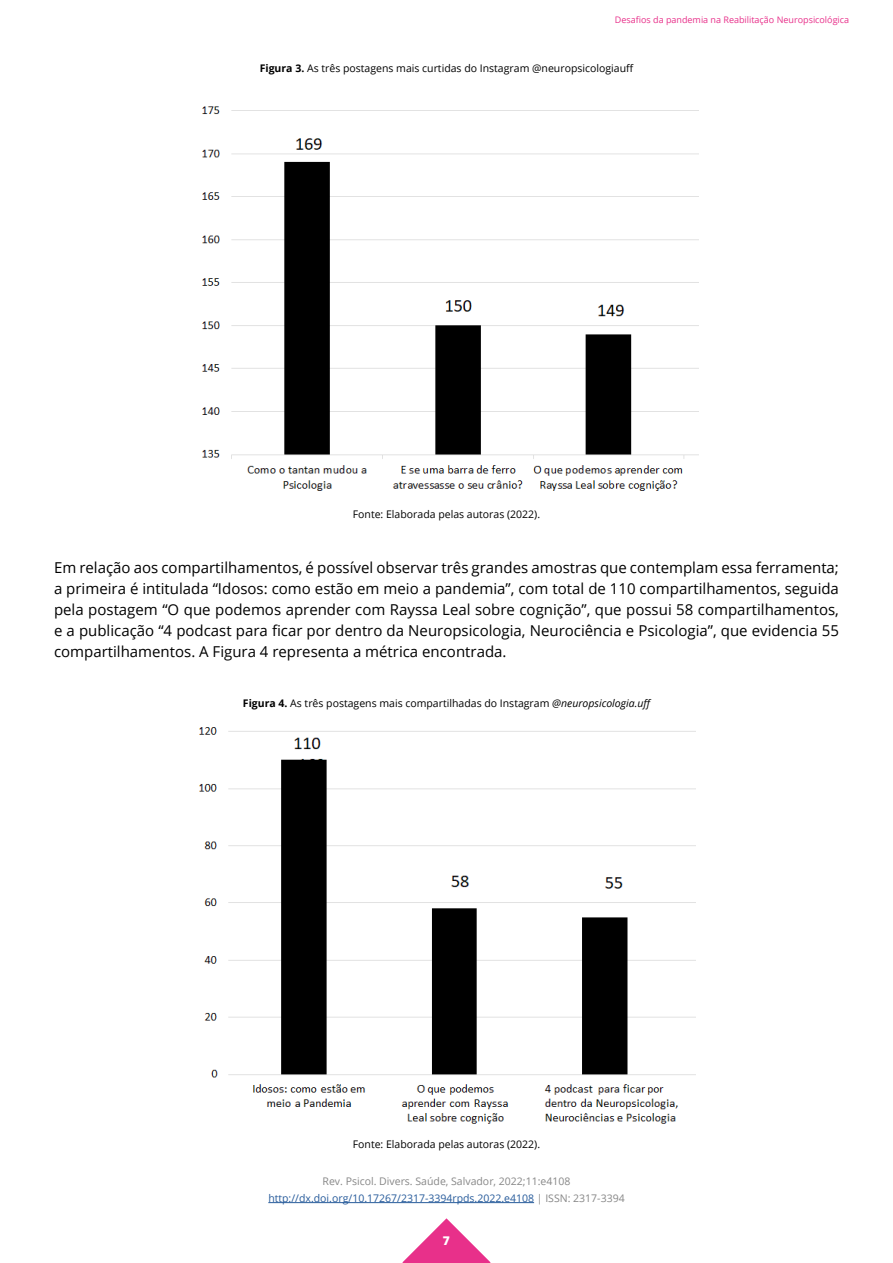
<style>
.page{position:relative;width:893px;height:1263px;background:#fff}
.page>*{position:absolute;margin:0;border:0;box-sizing:border-box;transform-origin:0 0}
.t1{font:15px/21px "Open Sans";color:#000;text-align:justify}
.t2{font:800 12px "Open Sans";color:#fff}
.t3{font:10.5px "Open Sans";color:#000}
.t4{font:10.5px/16.5px "Open Sans";color:#878787;text-align:center}
.t5{font:9px "Open Sans";color:#e8308a}
.s1{font-weight:700}
.s2{font-style:italic}
.s3{color:#275b9b}
</style>
<div class="page">
<svg style="left:402px;top:1218px;width:89px;height:45px"></svg>
<hr style="left:268px;top:1202px;width:266px;height:1px;background:#275b9b">
<img style="left:199px;top:727px;width:497px;height:397px">
<img style="left:202px;top:106px;width:497px;height:385px">
<p class="t5" style="left:615px;top:13px;width:236px">Desafios da pandemia na Reabilitação Neuropsicológica</p>
<p class="t3" style="left:260px;top:61px;width:375px"><span class="s1">Figura 3.</span> As três postagens mais curtidas do Instagram @neuropsicologiauff</p>
<p class="t3" style="left:353px;top:506px;width:189px">Fonte: Elaborada pelas autoras (2022).</p>
<p class="t1" style="left:54px;top:556px;width:786px">Em relação aos compartilhamentos, é possível observar três grandes amostras que contemplam essa ferramenta; a primeira é intitulada “Idosos: como estão em meio a pandemia”, com total de 110 compartilhamentos, seguida pela postagem “O que podemos aprender com Rayssa Leal sobre cognição”, que possui 58 compartilhamentos, e a publicação “4 podcast para ficar por dentro da Neuropsicologia, Neurociência e Psicologia”, que evidencia 55 compartilhamentos. A Figura 4 representa a métrica encontrada.</p>
<p class="t3" style="left:243px;top:696px;width:411px"><span class="s1">Figura 4.</span> As três postagens mais compartilhadas do Instagram <span class="s2">@neuropsicologia.uff</span></p>
<p class="t3" style="left:353px;top:1137px;width:189px">Fonte: Elaborada pelas autoras (2022).</p>
<p class="t4" style="left:268px;top:1173px;width:358px">Rev. Psicol. Divers. Saúde, Salvador, 2022;11:e4108 <span class="s3">http://dx.doi.org/10.17267/2317-3394rpds.2022.e4108</span> | ISSN: 2317-3394</p>
<p class="t2" style="left:443px;top:1232px;width:9px">7</p>
</div>
